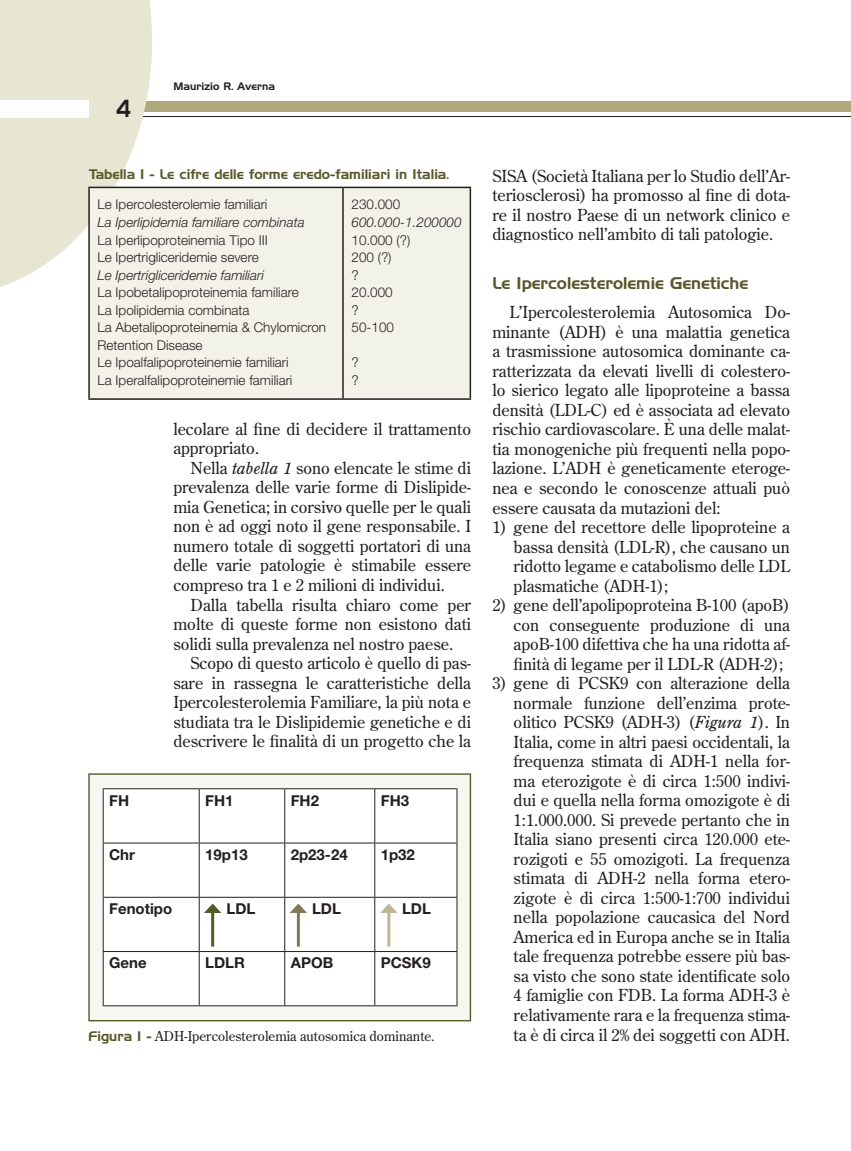
<style>
.page{position:relative;width:851px;height:1151px;background:#fff}
.page>*{position:absolute;margin:0;border:0;box-sizing:border-box;transform-origin:0 0}
.t1{font:24px "Handel Gothic BT";color:#231f20;scale:.8 1}
.t2{font:16.5px/19.5px "Century Old Style Std";color:#231f20;text-align:justify}
.t3{font:16.5px "Handel Gothic BT";color:#58582a}
.t4{font:700 15px "Helvetica Neue LT Std";color:#231f20}
.t5{font:300 13.5px/17.5px "Helvetica Neue LT Std";color:#231f20}
.t6{font:italic 300 13.5px "Helvetica Neue LT Std";color:#231f20}
.t7{font:13.5px "Handel Gothic BT";color:#58582a}
.t8{font:13.5px "Century Old Style Std";color:#231f20}
.t9{font:10.5px "Handel Gothic BT";color:#231f20}
.s1{font-style:italic}
.s2{font-family:"Handel Gothic BT";color:#58582a}
</style>
<div class="page">
<hr style="left:0;top:116px;width:851px;height:1px;background:#231f20">
<div style="left:0;top:101px;width:851px;height:10px;background:#b1aa7d"></div>
<svg style="left:0;top:0;width:152px;height:287px;background:#e9e8d7"></svg>
<div style="left:0;top:100px;width:88px;height:17px;background:#fff"></div>
<div style="left:90px;top:188px;width:379px;height:210px;background:#f3f2e8"></div>
<hr style="left:88px;top:187px;width:255px;height:1px;background:#231f20">
<hr style="left:88px;top:188px;width:2px;height:210px;background:#231f20">
<hr style="left:343px;top:187px;width:128px;height:1px;background:#231f20">
<hr style="left:342px;top:188px;width:2px;height:210px;background:#231f20">
<hr style="left:469px;top:188px;width:2px;height:210px;background:#231f20">
<hr style="left:88px;top:398px;width:255px;height:2px;background:#231f20">
<hr style="left:343px;top:398px;width:128px;height:2px;background:#231f20">
<svg style="left:88px;top:773px;width:383px;height:248px;fill:#f6f7f1"></svg>
<div style="left:103px;top:788px;width:353px;height:218px;background:#fff"></div>
<hr style="left:103px;top:788px;width:96px;height:1px;background:#231f20">
<hr style="left:103px;top:789px;width:1px;height:53px;background:#231f20">
<hr style="left:199px;top:788px;width:86px;height:1px;background:#231f20">
<hr style="left:199px;top:789px;width:1px;height:53px;background:#231f20">
<hr style="left:285px;top:788px;width:90px;height:1px;background:#231f20">
<hr style="left:284px;top:789px;width:1px;height:53px;background:#231f20">
<hr style="left:375px;top:788px;width:82px;height:1px;background:#231f20">
<hr style="left:374px;top:789px;width:1px;height:53px;background:#231f20">
<hr style="left:456px;top:789px;width:1px;height:53px;background:#231f20">
<hr style="left:103px;top:842px;width:96px;height:1px;background:#231f20">
<hr style="left:103px;top:843px;width:1px;height:53px;background:#231f20">
<hr style="left:199px;top:842px;width:86px;height:1px;background:#231f20">
<hr style="left:199px;top:843px;width:1px;height:53px;background:#231f20">
<hr style="left:285px;top:842px;width:90px;height:1px;background:#231f20">
<hr style="left:284px;top:843px;width:1px;height:53px;background:#231f20">
<hr style="left:375px;top:842px;width:82px;height:1px;background:#231f20">
<hr style="left:374px;top:843px;width:1px;height:53px;background:#231f20">
<hr style="left:456px;top:843px;width:1px;height:53px;background:#231f20">
<hr style="left:103px;top:896px;width:96px;height:1px;background:#231f20">
<hr style="left:103px;top:897px;width:1px;height:53px;background:#231f20">
<hr style="left:199px;top:896px;width:86px;height:1px;background:#231f20">
<hr style="left:199px;top:897px;width:1px;height:53px;background:#231f20">
<hr style="left:285px;top:896px;width:90px;height:1px;background:#231f20">
<hr style="left:284px;top:897px;width:1px;height:53px;background:#231f20">
<hr style="left:375px;top:896px;width:82px;height:1px;background:#231f20">
<hr style="left:374px;top:897px;width:1px;height:53px;background:#231f20">
<hr style="left:456px;top:897px;width:1px;height:53px;background:#231f20">
<hr style="left:103px;top:950px;width:96px;height:1px;background:#231f20">
<hr style="left:103px;top:951px;width:1px;height:54px;background:#231f20">
<hr style="left:199px;top:950px;width:86px;height:1px;background:#231f20">
<hr style="left:199px;top:951px;width:1px;height:54px;background:#231f20">
<hr style="left:285px;top:950px;width:90px;height:1px;background:#231f20">
<hr style="left:284px;top:951px;width:1px;height:54px;background:#231f20">
<hr style="left:375px;top:950px;width:82px;height:1px;background:#231f20">
<hr style="left:374px;top:951px;width:1px;height:54px;background:#231f20">
<hr style="left:456px;top:951px;width:1px;height:54px;background:#231f20">
<hr style="left:103px;top:1005px;width:96px;height:1px;background:#231f20">
<hr style="left:199px;top:1005px;width:86px;height:1px;background:#231f20">
<hr style="left:285px;top:1005px;width:90px;height:1px;background:#231f20">
<hr style="left:375px;top:1005px;width:82px;height:1px;background:#231f20">
<hr style="left:211px;top:910px;width:3px;height:34px;background:#58582a">
<svg style="left:205px;top:903px;width:16px;height:9px"></svg>
<hr style="left:297px;top:910px;width:3px;height:34px;background:#7f7a54">
<svg style="left:290px;top:903px;width:16px;height:9px"></svg>
<hr style="left:387px;top:910px;width:3px;height:34px;background:#c0b792">
<svg style="left:381px;top:903px;width:16px;height:9px"></svg>
<h1 class="t1" style="left:116px;top:94px;width:20px">4</h1>
<p class="t9" style="left:173px;top:80px;width:103px">maurizio r. averna</p>
<p class="t7" style="left:89px;top:166px;width:362px">tabella 1 - Le cifre delle forme eredo-familiari in Italia.</p>
<p class="t5" style="left:98px;top:195px;width:171px">Le Ipercolesterolemie familiari</p>
<p class="t6" style="left:98px;top:214px;width:209px">La Iperlipidemia familiare combinata</p>
<p class="t5" style="left:98px;top:230px;width:172px">La Iperlipoproteinemia Tipo III<br>Le Ipertrigliceridemie severe</p>
<p class="t6" style="left:98px;top:267px;width:168px">Le Ipertrigliceridemie familiari</p>
<p class="t5" style="left:98px;top:283px;width:230px">La Ipobetalipoproteinemia familiare<br>La Ipolipidemia combinata<br>La Abetalipoproteinemia &amp; Chylomicron Retention Disease<br>Le Ipoalfalipoproteinemie familiari<br>La Iperalfalipoproteinemie familiari</p>
<p class="t5" style="left:351px;top:195px;width:50px">230.000</p>
<p class="t6" style="left:351px;top:214px;width:112px">600.000-1.200000</p>
<p class="t5" style="left:351px;top:230px;width:60px">10.000 (?)<br>200 (?)<br>?<br>20.000<br>?<br>50-100</p>
<p class="t5" style="left:351px;top:353px;width:9px">? ?</p>
<p class="t2" style="left:173px;top:418px;width:299px">lecolare al fine di decidere il trattamento appropriato.</p>
<p class="t2" style="left:173px;top:457px;width:299px;text-indent:17px">Nella <span class="s1">tabella 1</span> sono elencate le stime di prevalenza delle varie forme di Dislipide&shy;mia Genetica; in corsivo quelle per le quali non è ad oggi noto il gene responsabile. I numero totale di soggetti portatori di una delle varie patologie è stimabile essere compreso tra 1 e 2 milioni di individui.</p>
<p class="t2" style="left:173px;top:594px;width:299px;text-indent:17px">Dalla tabella risulta chiaro come per molte di queste forme non esistono dati solidi sulla prevalenza nel nostro paese.</p>
<p class="t2" style="left:173px;top:653px;width:299px;text-indent:17px">Scopo di questo articolo è quello di pas&shy;sare in rassegna le caratteristiche della Ipercolesterolemia Familiare, la più nota e studiata tra le Dislipidemie genetiche e di descrivere le finalità di un progetto che la</p>
<p class="t4" style="left:109px;top:790px;width:22px">FH</p>
<p class="t4" style="left:205px;top:790px;width:30px">FH1</p>
<p class="t4" style="left:291px;top:790px;width:30px">FH2</p>
<p class="t4" style="left:381px;top:790px;width:30px">FH3</p>
<p class="t4" style="left:109px;top:844px;width:27px">Chr</p>
<p class="t4" style="left:205px;top:844px;width:44px">19p13</p>
<p class="t4" style="left:291px;top:844px;width:58px">2p23-24</p>
<p class="t4" style="left:381px;top:844px;width:36px">1p32</p>
<p class="t4" style="left:109px;top:899px;width:65px">Fenotipo</p>
<p class="t4" style="left:226px;top:899px;width:30px">LDL</p>
<p class="t4" style="left:312px;top:899px;width:30px">LDL</p>
<p class="t4" style="left:402px;top:899px;width:30px">LDL</p>
<p class="t4" style="left:109px;top:953px;width:39px">Gene</p>
<p class="t4" style="left:205px;top:953px;width:41px">LDLR</p>
<p class="t4" style="left:291px;top:953px;width:44px">APOB</p>
<p class="t4" style="left:381px;top:953px;width:52px">PCSK9</p>
<p class="t8" style="left:88px;top:1026px;width:348px"><span class="s2">Figura 1 -</span> ADH-Ipercolesterolemia autosomica dominante.</p>
<p class="t2" style="left:492px;top:166px;width:299px">SISA (Società Italiana per lo Studio dell’Ar&shy;teriosclerosi) ha promosso al fine di dota&shy;re il nostro Paese di un network clinico e diagnostico nell’ambito di tali patologie.</p>
<p class="t3" style="left:492px;top:273px;width:257px">Le Ipercolesterolemie Genetiche</p>
<p class="t2" style="left:492px;top:302px;width:299px;text-indent:17px">L’Ipercolesterolemia Autosomica Do&shy;minante (ADH) è una malattia genetica a trasmissione autosomica dominante ca&shy;ratterizzata da elevati livelli di colestero&shy;lo sierico legato alle lipoproteine a bassa densità (LDL-C) ed è associata ad elevato rischio cardiovascolare. È una delle malat&shy;tia monogeniche più frequenti nella popo&shy;lazione. L’ADH è geneticamente eteroge&shy;nea e secondo le conoscenze attuali può essere causata da mutazioni del:</p>
<p class="t2" style="left:513px;top:517px;width:278px;text-indent:-21px">1) gene del recettore delle lipoproteine a bassa densità (LDL-R), che causano un ridotto legame e catabolismo delle LDL plasmatiche (ADH-1);</p>
<p class="t2" style="left:513px;top:595px;width:278px;text-indent:-21px">2) gene dell’apolipoproteina B-100 (apoB) con conseguente produzione di una apoB-100 difettiva che ha una ridotta af&shy;finità di legame per il LDL-R (ADH-2);</p>
<p class="t2" style="left:513px;top:673px;width:278px;text-indent:-21px">3) gene di PCSK9 con alterazione della normale funzione dell’enzima prote&shy;olitico PCSK9 (ADH-3) (<span class="s1">Figura 1</span>). In Italia, come in altri paesi occidentali, la frequenza stimata di ADH-1 nella for&shy;ma eterozigote è di circa 1:500 indivi&shy;dui e quella nella forma omozigote è di 1:1.000.000. Si prevede pertanto che in Italia siano presenti circa 120.000 ete&shy;rozigoti e 55 omozigoti. La frequenza stimata di ADH-2 nella forma etero&shy;zigote è di circa 1:500-1:700 individui nella popolazione caucasica del Nord America ed in Europa anche se in Italia tale frequenza potrebbe essere più bas&shy;sa visto che sono state identificate solo 4 famiglie con FDB. La forma ADH-3 è relativamente rara e la frequenza stima&shy;ta è di circa il 2% dei soggetti con ADH.</p>
</div>
